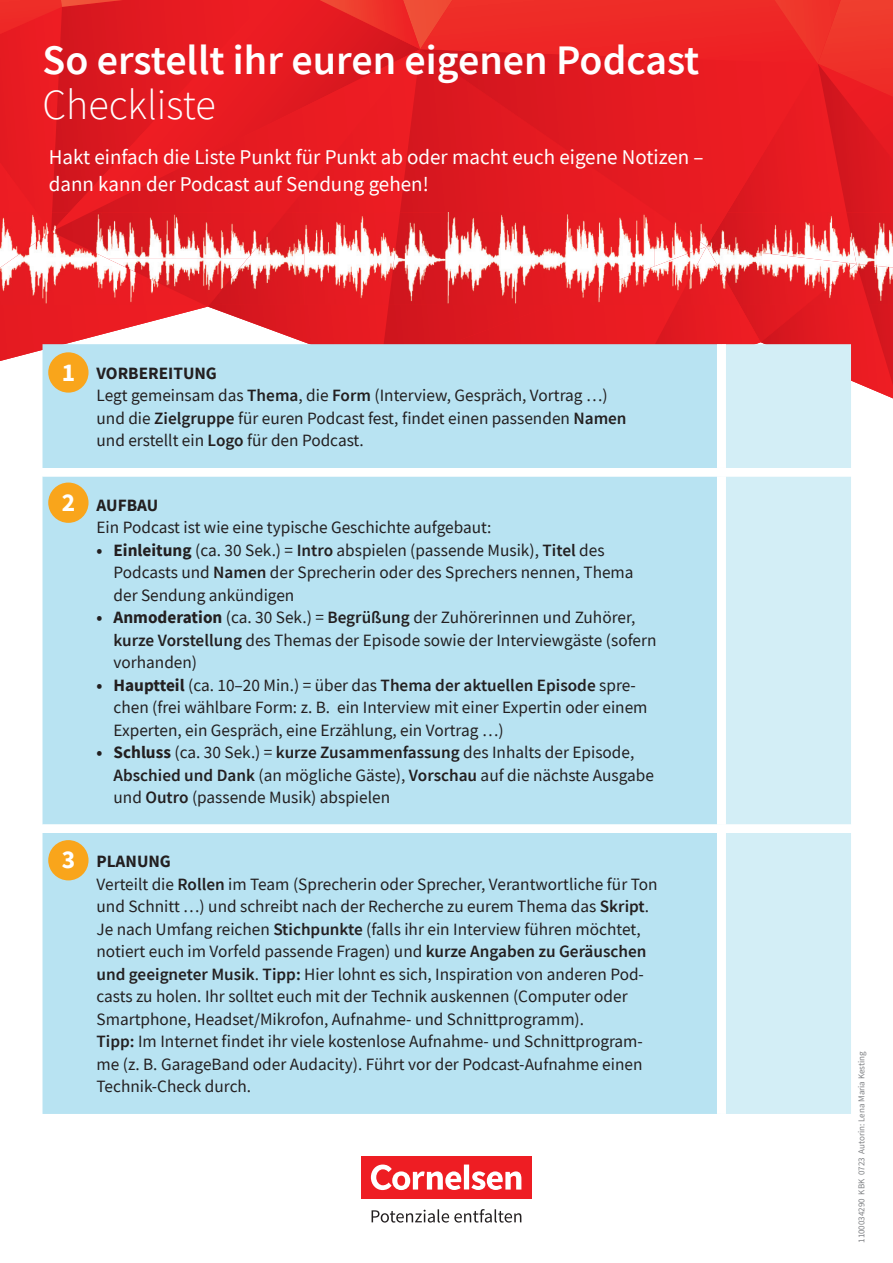
<style>
.page{position:relative;width:893px;height:1263px;background:#fff}
.page>*{position:absolute;margin:0;border:0;box-sizing:border-box;transform-origin:0 0}
.t1{font:600 42px "CV Source Sans";color:#fff}
.t2{font:300 42px "CV Source Sans";color:#fff}
.t3{font:700 25.5px "CV Source Sans";color:#fff}
.t4{font:21px/27px "CV Source Sans";color:#fff}
.t5{font:17.25px/22.5px "CV Source Sans";color:#231f20}
.t6{font:700 17.25px "CV Source Sans";color:#231f20}
.t7{font:9px "CV Source Sans";color:#808285}
.s1{font-weight:700}
.s2{font-weight:600}
</style>
<div class="page">
<div style="left:123px;top:0;width:197px;height:49px;background:#e81b22"></div>
<svg style="left:123px;top:49px;width:85px;height:164px;background:#e41a21"></svg>
<svg style="left:0;top:0;width:123px;height:213px;background:#e01a21"></svg>
<div style="left:208px;top:49px;width:112px;height:164px;background:#e61b21"></div>
<svg style="left:0;top:305px;width:893px;height:93px"></svg>
<svg style="left:320px;top:0;width:573px;height:213px;background:#e51e22"></svg>
<div style="left:43px;top:344px;width:674px;height:770px;background:#b8e3f2"></div>
<div style="left:726px;top:344px;width:125px;height:770px;background:#d3eef6"></div>
<div style="left:43px;top:468px;width:674px;height:365px;background:#b8e3f2"></div>
<div style="left:726px;top:468px;width:125px;height:365px;background:#d3eef6"></div>
<div style="left:717px;top:344px;width:9px;height:124px;background:#fff"></div>
<div style="left:48px;top:352px;width:41px;height:41px;background:#f9a51b;border-radius:50%"></div>
<div style="left:48px;top:482px;width:41px;height:41px;background:#f9a51b;border-radius:50%"></div>
<div style="left:48px;top:840px;width:41px;height:40px;background:#f9a51b;border-radius:50%"></div>
<img style="left:727px;top:213px;width:119px;height:33px">
<img style="left:654px;top:246px;width:192px;height:59px">
<img style="left:806px;top:264px;width:50px;height:41px">
<img style="left:856px;top:267px;width:37px;height:38px">
<img style="left:846px;top:213px;width:47px;height:54px">
<img style="left:400px;top:213px;width:254px;height:92px">
<img style="left:654px;top:213px;width:22px;height:53px">
<img style="left:657px;top:213px;width:70px;height:33px">
<img style="left:676px;top:246px;width:64px;height:59px">
<img style="left:0;top:261px;width:107px;height:44px">
<img style="left:0;top:213px;width:51px;height:55px">
<img style="left:51px;top:213px;width:158px;height:46px">
<img style="left:107px;top:259px;width:102px;height:46px">
<img style="left:209px;top:213px;width:191px;height:92px">
<div style="left:361px;top:1157px;width:170px;height:42px;background:#ee1d23"></div>
<svg style="left:371px;top:1164px;width:150px;height:26px"></svg>
<svg style="left:372px;top:1209px;width:149px;height:13px"></svg>
<h1 class="t1" style="left:43px;top:32px;width:658px">So erstellt ihr euren eigenen Podcast</h1>
<h1 class="t2" style="left:43px;top:79px;width:175px">Checkliste</h1>
<p class="t4" style="left:49px;top:143px;width:656px">Hakt einfach die Liste Punkt für Punkt ab oder macht euch eigene Notizen – dann kann der Podcast auf Sendung gehen!</p>
<h2 class="t3" style="left:62px;top:355px;width:15px">1</h2>
<p class="t5" style="left:97px;top:362px;width:532px"><span class="s1">VORBEREITUNG<br></span>Legt gemeinsam das <span class="s2">Thema</span>, die <span class="s2">Form</span> (Interview, Gespräch, Vortrag …) und die <span class="s2">Zielgruppe</span> für euren Podcast fest, findet einen passenden <span class="s2">Namen </span>und erstellt ein <span class="s2">Logo</span> für den Podcast.</p>
<h2 class="t3" style="left:62px;top:485px;width:15px">2</h2>
<p class="t6" style="left:97px;top:493px;width:63px">AUFBAU</p>
<p class="t5" style="left:97px;top:516px;width:396px">Ein Podcast ist wie eine typische Geschichte aufgebaut:</p>
<p class="t5" style="left:114px;top:539px;width:522px;text-indent:-17px"><span class="s1">• Einleitung</span> (ca. 30 Sek.) = <span class="s2">Intro</span> abspielen (passende Musik), <span class="s2">Titel</span> des<br>Podcasts und <span class="s2">Namen</span> der Sprecherin oder des Sprechers nennen, Thema der Sendung ankündigen</p>
<p class="t5" style="left:114px;top:606px;width:544px;text-indent:-17px"><span class="s1">• Anmoderation</span> (ca. 30 Sek.) = <span class="s2">Begrüßung</span> der Zuhörerinnen und Zuhörer, <span class="s2">kurze Vorstellung</span> des Themas der Episode sowie der Interviewgäste (sofern vorhanden)</p>
<p class="t5" style="left:114px;top:673px;width:535px;text-indent:-17px"><span class="s1">• Hauptteil</span> (ca. 10–20 Min.) = über das <span class="s2">Thema der aktuellen Episode</span> spre&shy;chen (frei wählbare Form: z. B. ein Interview mit einer Expertin oder einem<br>Experten, ein Gespräch, eine Erzählung, ein Vortrag …)</p>
<p class="t5" style="left:114px;top:741px;width:542px;text-indent:-17px"><span class="s1">• Schluss</span> (ca. 30 Sek.) = <span class="s2">kurze Zusammenfassung</span> des Inhalts der Episode,<br><span class="s2">Abschied und Dank</span> (an mögliche Gäste), <span class="s2">Vorschau</span> auf die nächste Ausgabe und <span class="s2">Outro</span> (passende Musik) abspielen</p>
<h2 class="t3" style="left:62px;top:843px;width:15px">3</h2>
<p class="t5" style="left:97px;top:850px;width:563px"><span class="s1">PLANUNG<br></span>Verteilt die <span class="s2">Rollen</span> im Team (Sprecherin oder Sprecher, Verantwortliche für Ton und Schnitt …) und schreibt nach der Recherche zu eurem Thema das <span class="s2">Skript</span>.<br>Je nach Umfang reichen <span class="s2">Stichpunkte</span> (falls ihr ein Interview führen möchtet, notiert euch im Vorfeld passende Fragen) und <span class="s2">kurze Angaben zu Geräuschen und geeigneter Musik</span>. <span class="s2">Tipp:</span> Hier lohnt es sich, Inspiration von anderen Pod&shy;casts zu holen. Ihr solltet euch mit der Technik auskennen (Computer oder Smartphone, Headset/Mikrofon, Aufnahme- und Schnittprogramm).<br><span class="s2">Tipp:</span> Im Internet findet ihr viele kostenlose Aufnahme- und Schnittprogram&shy;me (z. B. GarageBand oder Audacity). Führt vor der Podcast-Aufnahme einen Technik-Check durch.</p>
<p class="t7" style="left:856px;top:1243px;width:193px;rotate:-90deg">1100034290 KBK 0723 Autorin: Lena Maria Kesting</p>
</div>
